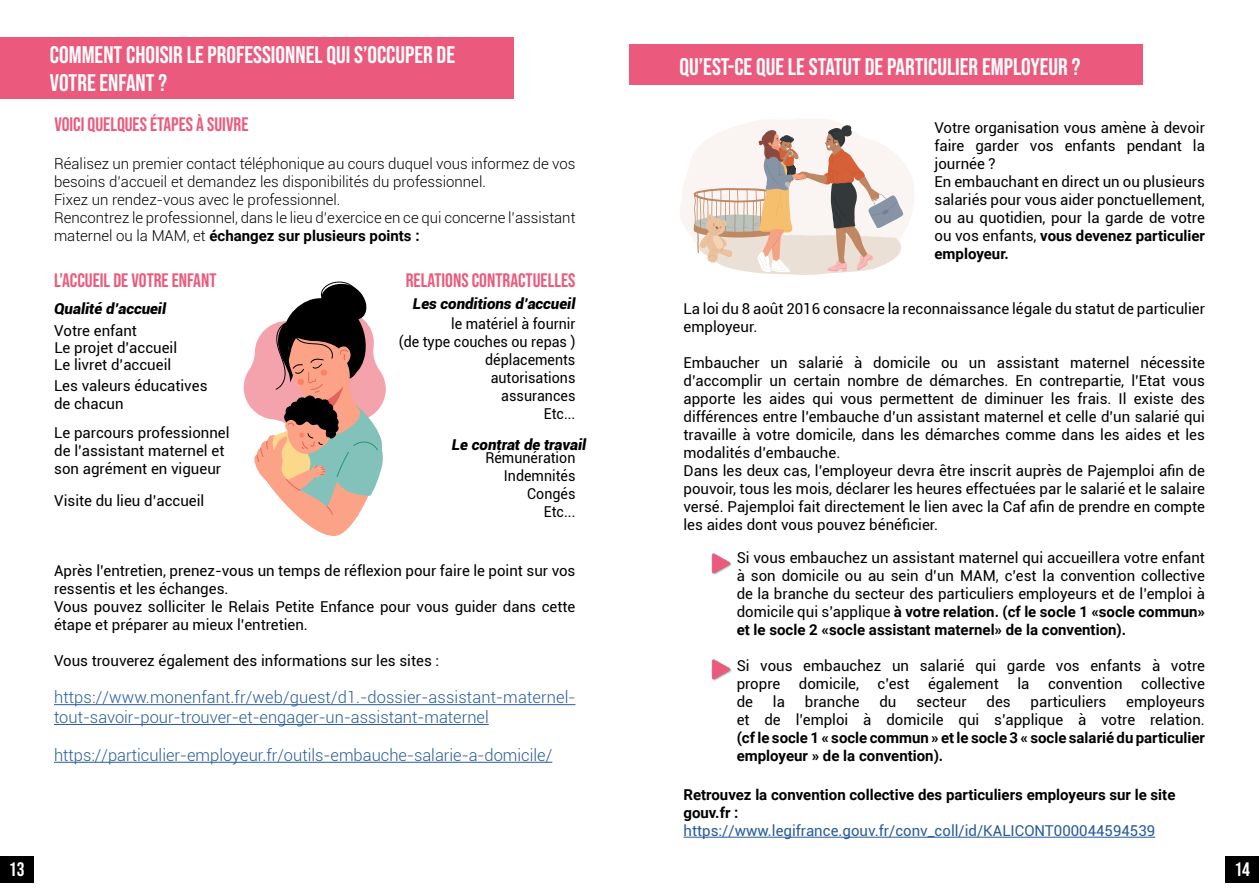
<style>
.page{position:relative;width:1259px;height:893px;background:#fff}
.page>*{position:absolute;margin:0;border:0;box-sizing:border-box;transform-origin:0 0}
.t1{font:24px/28.8px "Bebas Neue";color:#fff}
.t2{font:19.5px "Bebas Neue";color:#eb5a7d}
.t3{font:19.5px "Bebas Neue";color:#fff}
.t4{font:300 16.5px/19.8px "Roboto";color:#275b9b}
.t5{font:15px/18px "Roboto";color:#000}
.t6{font:300 15px/18px "Roboto";color:#000}
.t7{font:700 15px/18px "Roboto";color:#000}
.t8{font:15px/18px "Roboto";color:#000;text-align:right;scale:.95 1}
.t9{font:15px "Roboto";color:#275b9b}
.t10{font:italic 900 15px "Roboto";color:#000}
.s1{font-weight:700}
</style>
<div class="page">
<div style="left:0;top:856px;width:33px;height:26px;background:#000"></div>
<div style="left:1225px;top:856px;width:34px;height:26px;background:#000"></div>
<div style="left:0;top:37px;width:513px;height:62px;background:#eb5a7d"></div>
<svg style="left:244px;top:281px;width:142px;height:255px"></svg>
<hr style="left:54px;top:704px;width:521px;height:1px;background:#275b9b">
<hr style="left:54px;top:724px;width:435px;height:1px;background:#275b9b">
<hr style="left:54px;top:762px;width:498px;height:1px;background:#275b9b">
<div style="left:629px;top:44px;width:513px;height:41px;background:#eb5a7d"></div>
<svg style="left:680px;top:119px;width:234px;height:156px"></svg>
<hr style="left:683px;top:837px;width:472px;height:1px;background:#275b9b">
<img style="left:711px;top:553px;width:21px;height:22px">
<img style="left:711px;top:659px;width:21px;height:22px">
<h1 class="t1" style="left:50px;top:40px;width:407px">COMMENT CHOISIR LE PROFESSIONNEL QUI S’OCCUPER DE<br>VOTRE ENFANT ?</h1>
<h2 class="t2" style="left:54px;top:113px;width:196px">VOICI QUELQUES ÉTAPES À SUIVRE</h2>
<p class="t6" style="left:54px;top:154px;width:523px">Réalisez un premier contact téléphonique au cours duquel vous informez de vos besoins d’accueil et demandez les disponibilités du professionnel.<br>Fixez un rendez-vous avec le professionnel.<br>Rencontrez le professionnel, dans le lieu d’exercice en ce qui concerne l’assistant maternel ou la MAM, et <span class="s1">échangez sur plusieurs points :</span></p>
<h2 class="t2" style="left:54px;top:269px;width:164px">L’ACCUEIL DE VOTRE ENFANT</h2>
<h2 class="t2" style="left:406px;top:269px;width:171px">RELATIONS CONTRACTUELLES</h2>
<p class="t8" style="left:399px;top:314px;width:187px">le matériel à fournir<br>(de type couches ou repas ) déplacements autorisations<br>assurances<br>Etc...</p>
<p class="t10" style="left:413px;top:293px;width:164px">Les conditions d’accueil</p>
<p class="t10" style="left:54px;top:298px;width:114px">Qualité d’accueil</p>
<p class="t5" style="left:54px;top:321px;width:85px">Votre enfant</p>
<p class="t5" style="left:54px;top:339px;width:124px;line-height:16.8px">Le projet d’accueil<br>Le livret d’accueil</p>
<p class="t5" style="left:54px;top:376px;width:155px">Les valeurs éducatives de chacun</p>
<p class="t5" style="left:54px;top:423px;width:177px">Le parcours professionnel de l’assistant maternel et son agrément en vigueur</p>
<p class="t5" style="left:54px;top:491px;width:152px">Visite du lieu d’accueil</p>
<p class="t10" style="left:452px;top:434px;width:136px">Le contrat de travail</p>
<p class="t8" style="left:485px;top:448px;width:96px">Rémunération<br>Indemnités<br>Congés<br>Etc...</p>
<p class="t5" style="left:54px;top:561px;width:523px">Après l’entretien, prenez-vous un temps de réflexion pour faire le point sur vos ressentis et les échanges.<br>Vous pouvez solliciter le Relais Petite Enfance pour vous guider dans cette étape et préparer au mieux l’entretien.</p>
<p class="t5" style="left:54px;top:651px;width:387px">Vous trouverez également des informations sur les sites :</p>
<p class="t4" style="left:54px;top:687px;width:523px">https://www.monenfant.fr/web/guest/d1.-dossier-assistant-maternel&shy;tout-savoir-pour-trouver-et-engager-un-assistant-maternel</p>
<p class="t4" style="left:54px;top:745px;width:500px">https://particulier-employeur.fr/outils-embauche-salarie-a-domicile/</p>
<h1 class="t1" style="left:679px;top:52px;width:402px">QU’EST-CE QUE LE STATUT DE PARTICULIER EMPLOYEUR ?</h1>
<p class="t5" style="left:934px;top:118px;width:272px">Votre organisation vous amène à devoir faire garder vos enfants pendant la journée ?<br>En embauchant en direct un ou plusieurs salariés pour vous aider ponctuellement, ou au quotidien, pour la garde de votre ou vos enfants, <span class="s1">vous devenez particulier employeur.</span></p>
<p class="t5" style="left:683px;top:299px;width:523px">La loi du 8 août 2016 consacre la reconnaissance légale du statut de particulier employeur.</p>
<p class="t5" style="left:683px;top:353px;width:523px">Embaucher un salarié à domicile ou un assistant maternel nécessite d’accomplir un certain nombre de démarches. En contrepartie, l’Etat vous apporte les aides qui vous permettent de diminuer les frais. Il existe des différences entre l’embauche d’un assistant maternel et celle d’un salarié qui travaille à votre domicile, dans les démarches comme dans les aides et les modalités d’embauche.<br>Dans les deux cas, l’employeur devra être inscrit auprès de Pajemploi afin de pouvoir, tous les mois, déclarer les heures effectuées par le salarié et le salaire versé. Pajemploi fait directement le lien avec la Caf afin de prendre en compte les aides dont vous pouvez bénéficier.</p>
<p class="t5" style="left:736px;top:548px;width:470px;text-align:justify">Si vous embauchez un assistant maternel qui accueillera votre enfant à son domicile ou au sein d’un MAM, c’est la convention collective de la branche du secteur des particuliers employeurs et de l’emploi à domicile qui s’applique <span class="s1">à votre relation. (cf le socle 1 «socle commun» et le socle 2 «socle assistant maternel» de la convention).</span></p>
<p class="t5" style="left:736px;top:656px;width:470px;text-align:justify">Si vous embauchez un salarié qui garde vos enfants à votre propre domicile, c’est également la convention collective de</p>
<p class="t5" style="left:736px;top:692px;width:470px;text-align:right">employeurs<br>et de l’emploi à domicile qui s’applique à votre relation.</p>
<p class="t7" style="left:736px;top:728px;width:470px">(cf le socle 1 « socle commun » et le socle 3 « socle salarié du particulier employeur » de la convention).</p>
<p class="t5" style="left:773px;top:692px;width:14px">la</p>
<p class="t5" style="left:805px;top:692px;width:56px">branche</p>
<p class="t5" style="left:879px;top:692px;width:19px">du</p>
<p class="t5" style="left:916px;top:692px;width:52px">secteur</p>
<p class="t5" style="left:986px;top:692px;width:26px">des</p>
<p class="t5" style="left:1030px;top:692px;width:77px">particuliers</p>
<p class="t7" style="left:683px;top:785px;width:493px">Retrouvez la convention collective des particuliers employeurs sur le site gouv.fr :</p>
<p class="t9" style="left:683px;top:820px;width:473px">https://www.legifrance.gouv.fr/conv_coll/id/KALICONT000044594539</p>
<h2 class="t3" style="left:9px;top:859px;width:17px">13</h2>
<h2 class="t3" style="left:1234px;top:859px;width:17px">14</h2>
</div>
